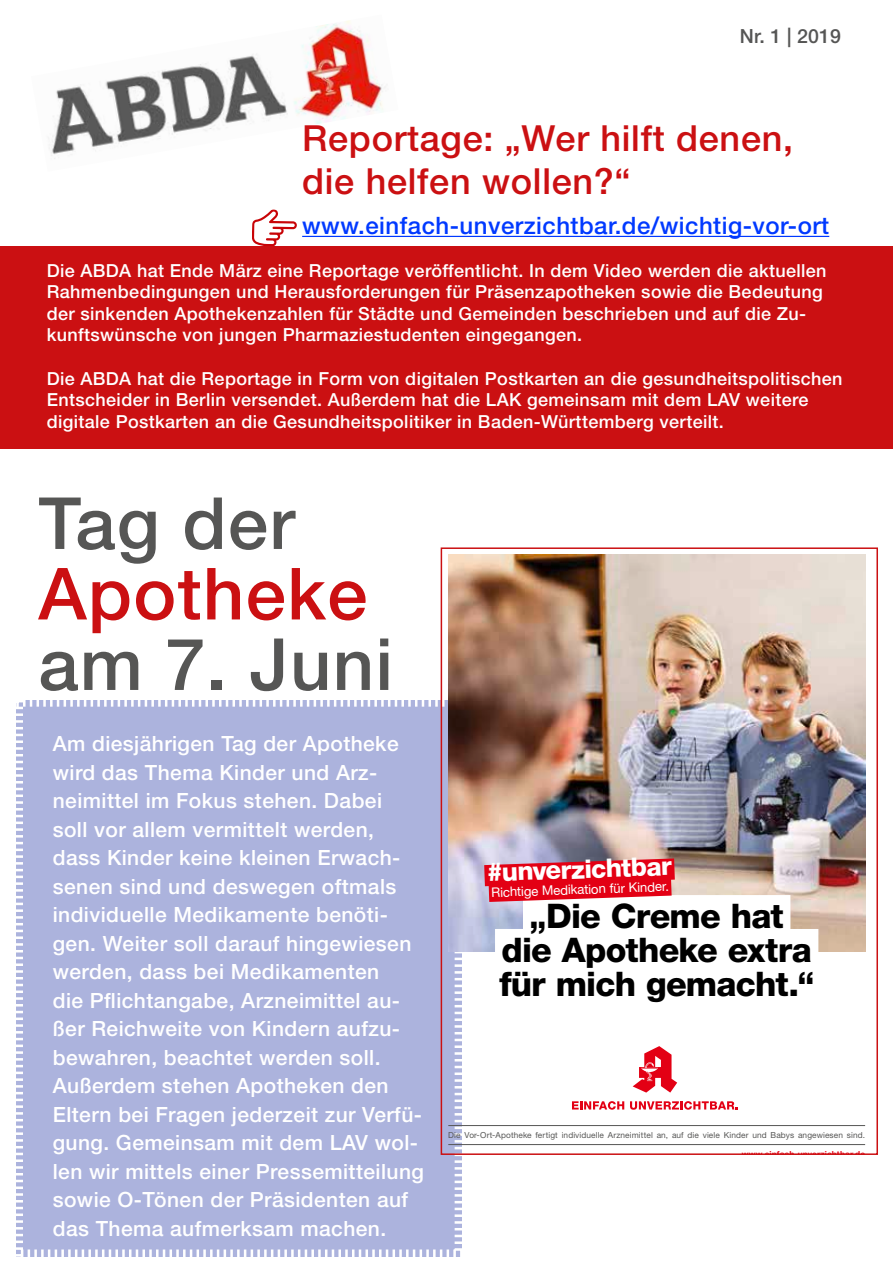
<style>
.page{position:relative;width:893px;height:1263px;background:#fff}
.page>*{position:absolute;margin:0;border:0;box-sizing:border-box;transform-origin:0 0}
.t1{font:500 72px "Helvetica Neue LT Std";letter-spacing:.02em;color:#565655}
.t2{font:500 72px "Helvetica Neue LT Std";letter-spacing:.02em;color:#cb1012}
.t3{font:500 36px/43.2px "Helvetica Neue LT Std";letter-spacing:.02em;color:#cb1012}
.t4{font:800 33.9px/33.9px "Helvetica Neue LT Std";letter-spacing:-.025em;color:#000;text-align:center}
.t5{font:800 25.65px "Helvetica Neue LT Std";color:#fff}
.t6{font:500 24px "Helvetica Neue LT Std";letter-spacing:.02em;color:#0039ff}
.t7{font:500 21px/28.5px "Helvetica Neue LT Std";letter-spacing:.02em;color:#fff}
.t8{font:500 19.5px "Helvetica Neue LT Std";letter-spacing:.01em;color:#565655}
.t9{font:500 18px/21.6px "Helvetica Neue LT Std";letter-spacing:.02em;color:#fff}
.t10{font:13.2px "Helvetica Neue LT Std";color:#fff}
.t11{font:8.25px "Helvetica Neue LT Std";letter-spacing:.015em;color:#575756}
.t12{font:700 8.25px "Helvetica Neue LT Std";letter-spacing:.015em;color:#e30014}
</style>
<div class="page">
<img style="left:48px;top:20px;width:338px;height:139px">
<div style="left:0;top:247px;width:893px;height:202px;background:#cb1012"></div>
<hr style="left:302px;top:236px;width:527px;height:1px;background:#0039ff">
<div style="left:16px;top:691px;width:455px;height:566px;background:#acb3dd"></div>
<hr style="left:448px;top:1144px;width:417px;height:1px;background:#575756">
<hr style="left:448px;top:1125px;width:417px;height:1px;background:#575756">
<svg style="left:572px;top:1101px;width:52px;height:9px"></svg>
<svg style="left:630px;top:1101px;width:108px;height:9px"></svg>
<svg style="left:633px;top:1046px;width:44px;height:46px"></svg>
<img style="left:448px;top:555px;width:417px;height:396px">
<div style="left:523px;top:895px;width:267px;height:42px;background:#fff"></div>
<div style="left:495px;top:929px;width:323px;height:42px;background:#fff"></div>
<svg style="left:463px;top:847px;width:233px;height:65px"></svg>
<div style="left:441px;top:547px;width:437px;height:608px;border:2px solid #cb1012"></div>
<svg style="left:252px;top:209px;width:45px;height:37px"></svg>
<p class="t8" style="left:740px;top:25px;width:103px">Nr. 1 | 2019</p>
<h2 class="t3" style="left:302px;top:116px;width:492px">Reportage: „Wer hilft denen, die helfen wollen?“</h2>
<p class="t6" style="left:302px;top:211px;width:529px">www.einfach-unverzichtbar.de/wichtig-vor-ort</p>
<p class="t9" style="left:47px;top:259px;width:781px">Die ABDA hat Ende März eine Reportage veröffentlicht. In dem Video werden die aktuellen Rahmenbedingungen und Herausforderungen für Präsenzapotheken sowie die Bedeutung der sinkenden Apothekenzahlen für Städte und Gemeinden beschrieben und auf die Zu&shy;kunftswünsche von jungen Pharmaziestudenten eingegangen.</p>
<p class="t9" style="left:47px;top:367px;width:797px">Die ABDA hat die Reportage in Form von digitalen Postkarten an die gesundheitspolitischen<br>Entscheider in Berlin versendet. Außerdem hat die LAK gemeinsam mit dem LAV weitere digitale Postkarten an die Gesundheitspolitiker in Baden-Württemberg verteilt.</p>
<h1 class="t1" style="left:39px;top:480px;width:258px">Tag der</h1>
<h1 class="t2" style="left:39px;top:551px;width:330px">Apotheke</h1>
<h1 class="t1" style="left:39px;top:621px;width:356px">am 7. Juni</h1>
<p class="t7" style="left:53px;top:729px;width:373px">Am diesjährigen Tag der Apotheke wird das Thema Kinder und Arz&shy;neimittel im Fokus stehen. Dabei<br>soll vor allem vermittelt werden, dass Kinder keine kleinen Erwach&shy;senen sind und deswegen oftmals individuelle Medikamente benöti&shy;gen. Weiter soll darauf hingewiesen werden, dass bei Medikamenten<br>die Pflichtangabe, Arzneimittel au&shy;ßer Reichweite von Kindern aufzu&shy;bewahren, beachtet werden soll.<br>Außerdem stehen Apotheken den Eltern bei Fragen jederzeit zur Verfü&shy;gung. Gemeinsam mit dem LAV wol&shy;len wir mittels einer Pressemitteilung sowie O-Tönen der Präsidenten auf das Thema aufmerksam machen.</p>
<p class="t5" style="left:486px;top:857px;width:187px;rotate:-2deg">#unverzichtbar</p>
<p class="t10" style="left:491px;top:884px;width:179px;rotate:-2deg">Richtige Medikation für Kinder.</p>
<h3 class="t4" style="left:499px;top:899px;width:317px">„Die Creme hat<br>die Apotheke extra für mich gemacht.“</h3>
<p class="t11" style="left:448px;top:1130px;width:418px">Die Vor-Ort-Apotheke fertigt individuelle Arzneimittel an, auf die viele Kinder und Babys angewiesen sind.</p>
<p class="t12" style="left:742px;top:1149px;width:125px">www.einfach-unverzichtbar.de</p>
</div>
